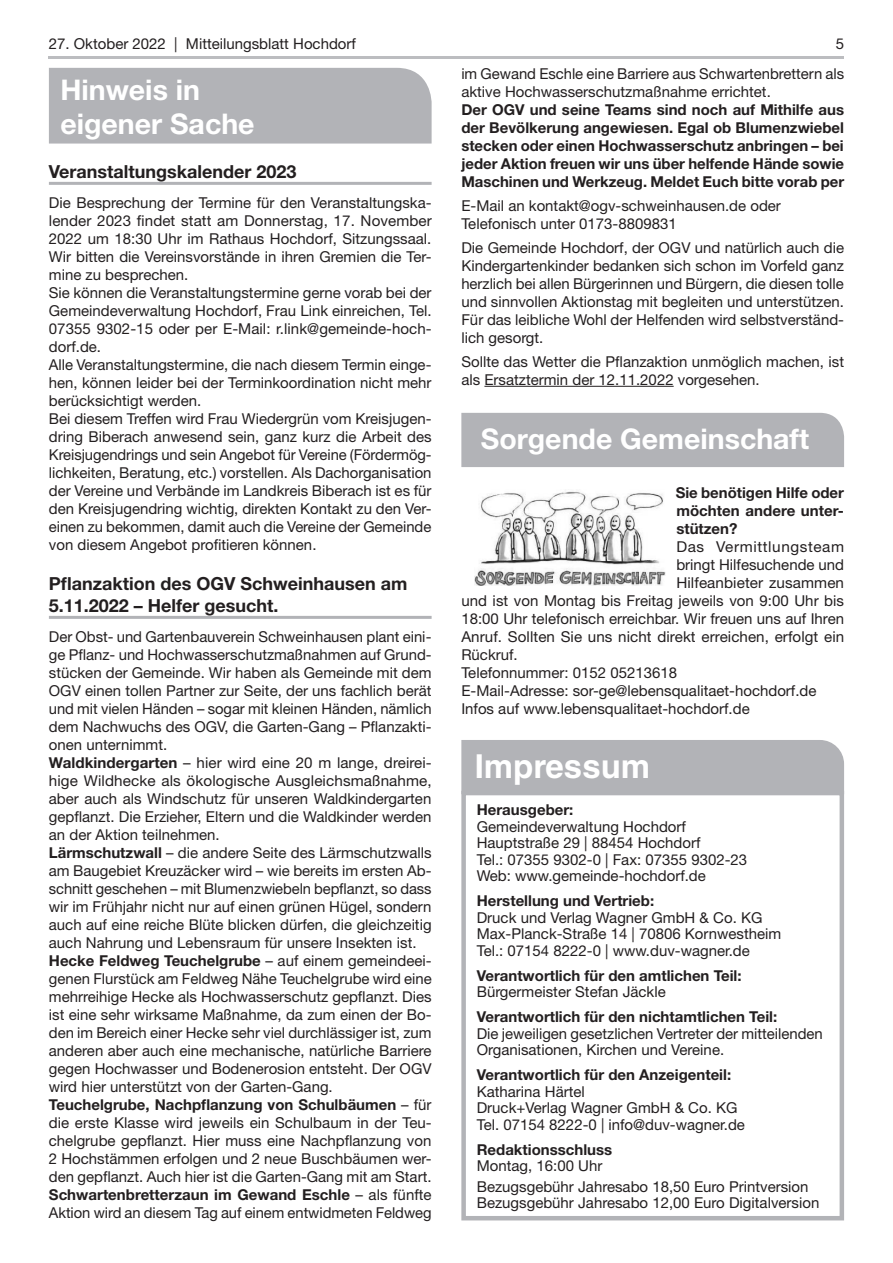
<style>
.page{position:relative;width:893px;height:1263px;background:#fff}
.page>*{position:absolute;margin:0;border:0;box-sizing:border-box;transform-origin:0 0}
.t1{font:700 33px "Helvetica LT Std";color:#fff}
.t2{font:700 28.5px/34.2px "Helvetica Neue LT Std";color:#fff}
.t3{font:700 18px/21.6px "Helvetica Neue LT Std";color:#231f20}
.t4{font:15px/18px "Helvetica Neue LT Std";color:#231f20}
.t5{font:700 15px/18px "Helvetica Neue LT Std";color:#231f20;text-align:justify}
.t6{font:15px "Helvetica Neue LT Std";letter-spacing:.04em;color:#231f20}
.s1{font-weight:700}
</style>
<div class="page">
<hr style="left:49px;top:56px;width:795px;height:3px;background:#bcbdc0">
<hr style="left:49px;top:182px;width:383px;height:3px;background:#b2b3b7">
<hr style="left:49px;top:616px;width:383px;height:3px;background:#b2b3b7">
<div style="left:49px;top:68px;width:383px;height:76px;background:#b2b3b7"></div>
<hr style="left:484px;top:386px;width:190px;height:1px;background:#231f20">
<div style="left:461px;top:413px;width:383px;height:54px;background:#b2b3b7"></div>
<img style="left:474px;top:491px;width:192px;height:95px">
<div style="left:461px;top:791px;width:383px;height:429px;border:4px solid #b2b3b7"></div>
<div style="left:461px;top:740px;width:383px;height:54px;background:#b2b3b7"></div>
<p class="t4" style="left:49px;top:34px;width:309px">27. Oktober 2022 | Mitteilungsblatt Hochdorf</p>
<p class="t4" style="left:836px;top:34px;width:10px">5</p>
<h2 class="t2" style="left:60px;top:72px;width:196px">Hinweis in eigener Sache</h2>
<p class="t3" style="left:49px;top:160px;width:249px">Veranstaltungskalender 2023</p>
<p class="t4" style="left:49px;top:194px;width:384px">Die Besprechung der Termine für den Veranstaltungska&shy;lender 2023 findet statt am Donnerstag, 17. November 2022 um 18:30 Uhr im Rathaus Hochdorf, Sitzungssaal.<br>Wir bitten die Vereinsvorstände in ihren Gremien die Ter&shy;mine zu besprechen.<br>Sie können die Veranstaltungstermine gerne vorab bei der Gemeindeverwaltung Hochdorf, Frau Link einreichen, Tel.<br>07355 9302-15 oder per E-Mail: r.link@gemeinde-hoch&shy;dorf.de.<br>Alle Veranstaltungstermine, die nach diesem Termin einge&shy;hen, können leider bei der Terminkoordination nicht mehr berücksichtigt werden.<br>Bei diesem Treffen wird Frau Wiedergrün vom Kreisjugen&shy;dring Biberach anwesend sein, ganz kurz die Arbeit des Kreisjugendrings und sein Angebot für Vereine (Fördermög&shy;lichkeiten, Beratung, etc.) vorstellen. Als Dachorganisation der Vereine und Verbände im Landkreis Biberach ist es für den Kreisjugendring wichtig, direkten Kontakt zu den Ver&shy;einen zu bekommen, damit auch die Vereine der Gemeinde von diesem Angebot profitieren können.</p>
<p class="t3" style="left:49px;top:572px;width:360px">Pflanzaktion des OGV Schweinhausen am<br>5.11.2022 – Helfer gesucht.</p>
<p class="t4" style="left:49px;top:628px;width:384px">Der Obst- und Gartenbauverein Schweinhausen plant eini&shy;ge Pflanz- und Hochwasserschutzmaßnahmen auf Grund&shy;stücken der Gemeinde. Wir haben als Gemeinde mit dem OGV einen tollen Partner zur Seite, der uns fachlich berät und mit vielen Händen – sogar mit kleinen Händen, nämlich dem Nachwuchs des OGV, die Garten-Gang – Pflanzakti&shy;onen unternimmt.<br><span class="s1">Waldkindergarten</span> – hier wird eine 20 m lange, dreirei&shy;hige Wildhecke als ökologische Ausgleichsmaßnahme, aber auch als Windschutz für unseren Waldkindergarten gepflanzt. Die Erzieher, Eltern und die Waldkinder werden an der Aktion teilnehmen.<br><span class="s1">Lärmschutzwall</span> – die andere Seite des Lärmschutzwalls am Baugebiet Kreuzäcker wird – wie bereits im ersten Ab&shy;schnitt geschehen – mit Blumenzwiebeln bepflanzt, so dass wir im Frühjahr nicht nur auf einen grünen Hügel, sondern auch auf eine reiche Blüte blicken dürfen, die gleichzeitig auch Nahrung und Lebensraum für unsere Insekten ist.<br><span class="s1">Hecke Feldweg Teuchelgrube</span> – auf einem gemeindeei&shy;genen Flurstück am Feldweg Nähe Teuchelgrube wird eine mehrreihige Hecke als Hochwasserschutz gepflanzt. Dies ist eine sehr wirksame Maßnahme, da zum einen der Bo&shy;den im Bereich einer Hecke sehr viel durchlässiger ist, zum anderen aber auch eine mechanische, natürliche Barriere gegen Hochwasser und Bodenerosion entsteht. Der OGV wird hier unterstützt von der Garten-Gang.<br><span class="s1">Teuchelgrube, Nachpflanzung von Schulbäumen</span> – für die erste Klasse wird jeweils ein Schulbaum in der Teu&shy;chelgrube gepflanzt. Hier muss eine Nachpflanzung von 2 Hochstämmen erfolgen und 2 neue Buschbäumen wer&shy;den gepflanzt. Auch hier ist die Garten-Gang mit am Start.<br><span class="s1">Schwartenbretterzaun im Gewand Eschle</span> – als fünfte Aktion wird an diesem Tag auf einem entwidmeten Feldweg</p>
<p class="t4" style="left:461px;top:64px;width:384px">im Gewand Eschle eine Barriere aus Schwartenbrettern als aktive Hochwasserschutzmaßnahme errichtet.</p>
<p class="t5" style="left:461px;top:100px;width:384px">Der OGV und seine Teams sind noch auf Mithilfe aus der Bevölkerung angewiesen. Egal ob Blumenzwiebel stecken oder einen Hochwasserschutz anbringen – bei jeder Aktion freuen wir uns über helfende Hände sowie Maschinen und Werkzeug. Meldet Euch bitte vorab per</p>
<p class="t4" style="left:461px;top:196px;width:321px">E-Mail an kontakt@ogv-schweinhausen.de oder<br>Telefonisch unter 0173-8809831</p>
<p class="t4" style="left:461px;top:238px;width:384px;text-align:justify">Die Gemeinde Hochdorf, der OGV und natürlich auch die Kindergartenkinder bedanken sich schon im Vorfeld ganz herzlich bei allen Bürgerinnen und Bürgern, die diesen tolle und sinnvollen Aktionstag mit begleiten und unterstützen.<br>Für das leibliche Wohl der Helfenden wird selbstverständ&shy;lich gesorgt.</p>
<p class="t4" style="left:461px;top:352px;width:384px">Sollte das Wetter die Pflanzaktion unmöglich machen, ist als Ersatztermin der 12.11.2022 vorgesehen.</p>
<h2 class="t2" style="left:481px;top:421px;width:330px">Sorgende Gemeinschaft</h2>
<p class="t5" style="left:676px;top:483px;width:170px">Sie benötigen Hilfe oder möchten andere unter&shy;stützen?</p>
<p class="t6" style="left:676px;top:537px;width:169px">Das Vermittlungsteam</p>
<p class="t4" style="left:676px;top:555px;width:169px">bringt Hilfesuchende und</p>
<p class="t4" style="left:676px;top:573px;width:169px">Hilfeanbieter zusammen</p>
<p class="t4" style="left:461px;top:591px;width:384px">und ist von Montag bis Freitag jeweils von 9:00 Uhr bis</p>
<p class="t4" style="left:461px;top:609px;width:384px">18:00 Uhr telefonisch erreichbar. Wir freuen uns auf Ihren</p>
<p class="t4" style="left:461px;top:627px;width:384px">Anruf. Sollten Sie uns nicht direkt erreichen, erfolgt ein</p>
<p class="t4" style="left:461px;top:645px;width:58px">Rückruf.</p>
<p class="t4" style="left:461px;top:663px;width:217px">Telefonnummer: 0152 05213618</p>
<p class="t4" style="left:461px;top:681px;width:357px">E-Mail-Adresse: sor-ge@lebensqualitaet-hochdorf.de</p>
<p class="t4" style="left:461px;top:699px;width:290px">Infos auf www.lebensqualitaet-hochdorf.de</p>
<h1 class="t1" style="left:475px;top:746px;width:177px">Impressum</h1>
<p class="t5" style="left:477px;top:800px;width:98px">Herausgeber:</p>
<p class="t4" style="left:477px;top:818px;width:272px;line-height:16.5px">Gemeindeverwaltung Hochdorf Hauptstraße 29 | 88454 Hochdorf<br>Tel.: 07355 9302-0 | Fax: 07355 9302-23<br>Web: www.gemeinde-hochdorf.de</p>
<p class="t5" style="left:477px;top:891px;width:179px">Herstellung und Vertrieb:</p>
<p class="t4" style="left:477px;top:909px;width:306px;line-height:16.5px">Druck und Verlag Wagner GmbH &amp; Co. KG<br>Max-Planck-Straße 14 | 70806 Kornwestheim<br>Tel.: 07154 8222-0 | www.duv-wagner.de</p>
<p class="t5" style="left:477px;top:966px;width:266px">Verantwortlich für den amtlichen Teil:</p>
<p class="t4" style="left:477px;top:982px;width:191px">Bürgermeister Stefan Jäckle</p>
<p class="t5" style="left:477px;top:1007px;width:302px">Verantwortlich für den nichtamtlichen Teil:</p>
<p class="t4" style="left:477px;top:1025px;width:348px;line-height:16.5px">Die jeweiligen gesetzlichen Vertreter der mitteilenden<br>Organisationen, Kirchen und Vereine.</p>
<p class="t5" style="left:477px;top:1065px;width:256px">Verantwortlich für den Anzeigenteil:</p>
<p class="t4" style="left:477px;top:1083px;width:270px;line-height:16.5px">Katharina Härtel<br>Druck+Verlag Wagner GmbH &amp; Co. KG<br>Tel. 07154 8222-0 | info@duv-wagner.de</p>
<p class="t5" style="left:477px;top:1140px;width:137px">Redaktionsschluss</p>
<p class="t4" style="left:477px;top:1155px;width:333px;line-height:20.7px">Montag, 16:00 Uhr<br>Bezugsgebühr Jahresabo 18,50 Euro Printversion</p>
<p class="t4" style="left:477px;top:1194px;width:344px">Bezugsgebühr Jahresabo 12,00 Euro Digitalversion</p>
</div>
